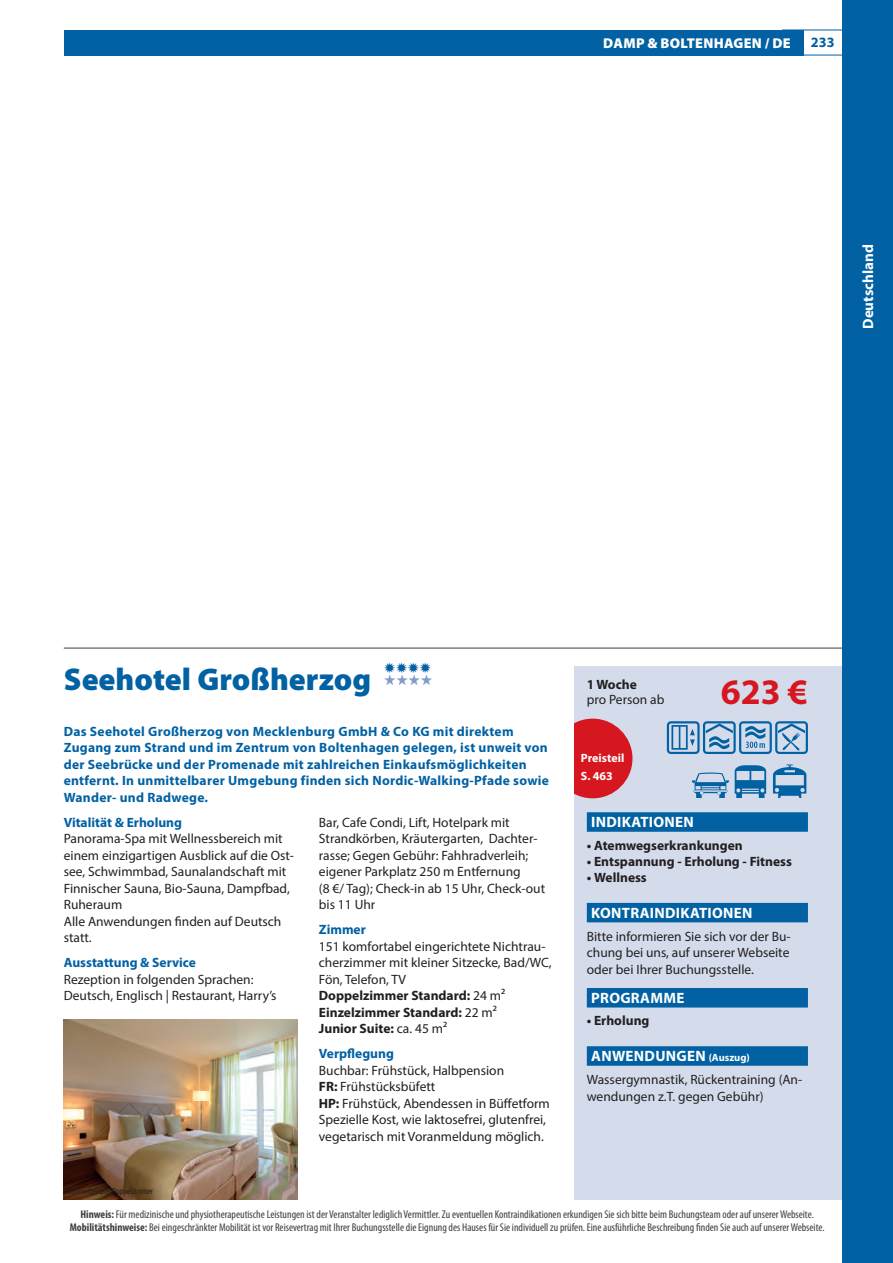
<style>
.page{position:relative;width:893px;height:1263px;background:#fff}
.page>*{position:absolute;margin:0;border:0;box-sizing:border-box;transform-origin:0 0}
.t1{font:700 36px "Myriad Pro";color:#d7171f}
.t2{font:900 31.5px "Myriad Pro";color:#0161a3}
.t3{font:700 15px "Myriad Pro";letter-spacing:.02em;color:#fff}
.t4{font:700 15px "Myriad Pro";color:#fff}
.t5{font:15px "Zapf Dingbats Std";color:#0161a3}
.t6{font:15px "Zapf Dingbats Std";color:#809cc9}
.t7{font:900 14.25px "Myriad Pro";letter-spacing:.02em;color:#fff}
.t8{font:700 14.25px "Myriad Pro";color:#0161a3}
.t9{font:13.5px/16.5px "Myriad Pro";color:#231f20}
.t10{font:700 13.5px/16.5px "Myriad Pro";letter-spacing:.02em;color:#0161a3}
.t11{font:700 13.5px "Myriad Pro";color:#231f20}
.t12{font:700 13.5px "Myriad Pro";color:#0161a3}
.t13{font:700 12px/17.5px "Myriad Pro";color:#fff}
.t14{font:condensed 11.25px/13.5px "Myriad Pro";color:#3e3e3f;text-align:center}
.t15{font:condensed 9px "Myriad Pro";color:#231f20}
.s1{font-size:10.5px}
.s2{font-weight:700}
</style>
<div class="page">
<div style="left:64px;top:30px;width:740px;height:25px;background:#0161a3"></div>
<div style="left:574px;top:666px;width:319px;height:533px;background:#d4dcec"></div>
<hr style="left:64px;top:648px;width:778px;height:1px;background:#3e3e3f">
<img style="left:64px;top:1019px;width:234px;height:180px">
<div style="left:842px;top:0;width:51px;height:1263px;background:#0161a3"></div>
<div style="left:587px;top:812px;width:221px;height:20px;background:#0161a3"></div>
<div style="left:587px;top:903px;width:221px;height:19px;background:#0161a3"></div>
<div style="left:587px;top:988px;width:221px;height:19px;background:#0161a3"></div>
<div style="left:587px;top:1046px;width:221px;height:20px;background:#0161a3"></div>
<svg style="left:667px;top:721px;width:96px;height:33px"></svg>
<svg style="left:763px;top:721px;width:45px;height:31px"></svg>
<svg style="left:680px;top:752px;width:39px;height:46px"></svg>
<svg style="left:719px;top:752px;width:40px;height:46px"></svg>
<svg style="left:759px;top:752px;width:49px;height:46px"></svg>
<div style="left:553px;top:719px;width:79px;height:79px;background:#d7171f;border-radius:50%"></div>
<div style="left:553px;top:711px;width:21px;height:103px;background:#fff"></div>
<p class="t7" style="left:603px;top:34px;width:189px">DAMP &amp; BOLTENHAGEN / DE</p>
<p class="t8" style="left:811px;top:33px;width:25px">233</p>
<p class="t4" style="left:858px;top:329px;width:86px;rotate:-90deg">Deutschland</p>
<h2 class="t2" style="left:64px;top:658px;width:309px">Seehotel Großherzog</h2>
<p class="t5" style="left:384px;top:661px;width:49px">✹✹✹✹</p>
<p class="t10" style="left:64px;top:723px;width:487px">Das Seehotel Großherzog von Mecklenburg GmbH &amp; Co KG mit direktem Zugang zum Strand und im Zentrum von Boltenhagen gelegen, ist unweit von der Seebrücke und der Promenade mit zahlreichen Einkaufsmöglichkeiten entfernt. In unmittelbarer Umgebung finden sich Nordic-Walking-Pfade sowie Wander- und Radwege.</p>
<p class="t12" style="left:64px;top:814px;width:120px">Vitalität &amp; Erholung</p>
<p class="t9" style="left:64px;top:830px;width:232px">Panorama-Spa mit Wellnessbereich mit einem einzigartigen Ausblick auf die Ost&shy;see, Schwimmbad, Saunalandschaft mit<br>Finnischer Sauna, Bio-Sauna, Dampfbad,<br>Ruheraum<br>Alle Anwendungen finden auf Deutsch statt.</p>
<p class="t12" style="left:64px;top:954px;width:134px">Ausstattung &amp; Service</p>
<p class="t9" style="left:64px;top:971px;width:214px">Rezeption in folgenden Sprachen:<br>Deutsch, Englisch | Restaurant, Harry’s</p>
<p class="t6" style="left:384px;top:673px;width:50px">★★★★</p>
<p class="t11" style="left:587px;top:675px;width:52px">1 Woche</p>
<p class="t9" style="left:587px;top:691px;width:79px">pro Person ab</p>
<h1 class="t1" style="left:721px;top:668px;width:89px">623 €</h1>
<p class="t13" style="left:581px;top:749px;width:45px">Preisteil<br>S. 463</p>
<p class="t3" style="left:591px;top:812px;width:104px">INDIKATIONEN</p>
<p class="t11" style="left:587px;top:836px;width:157px">• Atemwegserkrankungen</p>
<p class="t11" style="left:587px;top:852px;width:207px">• Entspannung - Erholung - Fitness</p>
<p class="t11" style="left:587px;top:869px;width:62px">• Wellness</p>
<p class="t3" style="left:591px;top:903px;width:163px">KONTRAINDIKATIONEN</p>
<p class="t9" style="left:587px;top:928px;width:205px;text-align:justify">Bitte informieren Sie sich vor der Bu&shy;chung bei uns, auf unserer Webseite oder bei Ihrer Buchungsstelle.</p>
<p class="t3" style="left:591px;top:988px;width:95px">PROGRAMME</p>
<p class="t11" style="left:587px;top:1012px;width:64px">• Erholung</p>
<p class="t3" style="left:591px;top:1046px;width:160px">ANWENDUNGEN <span class="s1">(Auszug)</span></p>
<p class="t9" style="left:587px;top:1071px;width:217px">Wassergymnastik, Rückentraining (An&shy;wendungen z.T. gegen Gebühr)</p>
<p class="t9" style="left:319px;top:814px;width:228px">Bar, Cafe Condi, Lift, Hotelpark mit Strandkörben, Kräutergarten, Dachter&shy;rasse; Gegen Gebühr: Fahhradverleih; eigener Parkplatz 250 m Entfernung<br>(8 €/ Tag); Check-in ab 15 Uhr, Check-out bis 11 Uhr</p>
<p class="t10" style="left:319px;top:921px;width:48px">Zimmer</p>
<p class="t9" style="left:319px;top:938px;width:234px">151 komfortabel eingerichtete Nichtrau&shy;cherzimmer mit kleiner Sitzecke, Bad/WC,<br>Fön, Telefon, TV<br><span class="s2">Doppelzimmer Standard:</span> 24 m²<br><span class="s2">Einzelzimmer Standard:</span> 22 m²<br><span class="s2">Junior Suite:</span> ca. 45 m²</p>
<p class="t12" style="left:319px;top:1045px;width:76px">Verpflegung</p>
<p class="t9" style="left:319px;top:1062px;width:232px">Buchbar: Frühstück, Halbpension<br><span class="s2">FR:</span> Frühstücksbüfett<br><span class="s2">HP:</span> Frühstück, Abendessen in Büffetform Spezielle Kost, wie laktosefrei, glutenfrei, vegetarisch mit Voranmeldung möglich.</p>
<p class="t15" style="left:68px;top:1185px;width:87px">Zimmerbeispiel Doppelzimmer</p>
<p class="t14" style="left:70px;top:1207px;width:756px"><span class="s2">Hinweis:</span> Für medizinische und physiotherapeutische Leistungen ist der Veranstalter lediglich Vermittler. Zu eventuellen Kontraindikationen erkundigen Sie sich bitte beim Buchungsteam oder auf unserer Webseite.<br><span class="s2">Mobilitätshinweise:</span> Bei eingeschränkter Mobilität ist vor Reisevertrag mit Ihrer Buchungsstelle die Eignung des Hauses für Sie individuell zu prüfen. Eine ausführliche Beschreibung finden Sie auch auf unserer Webseite.</p>
</div>
